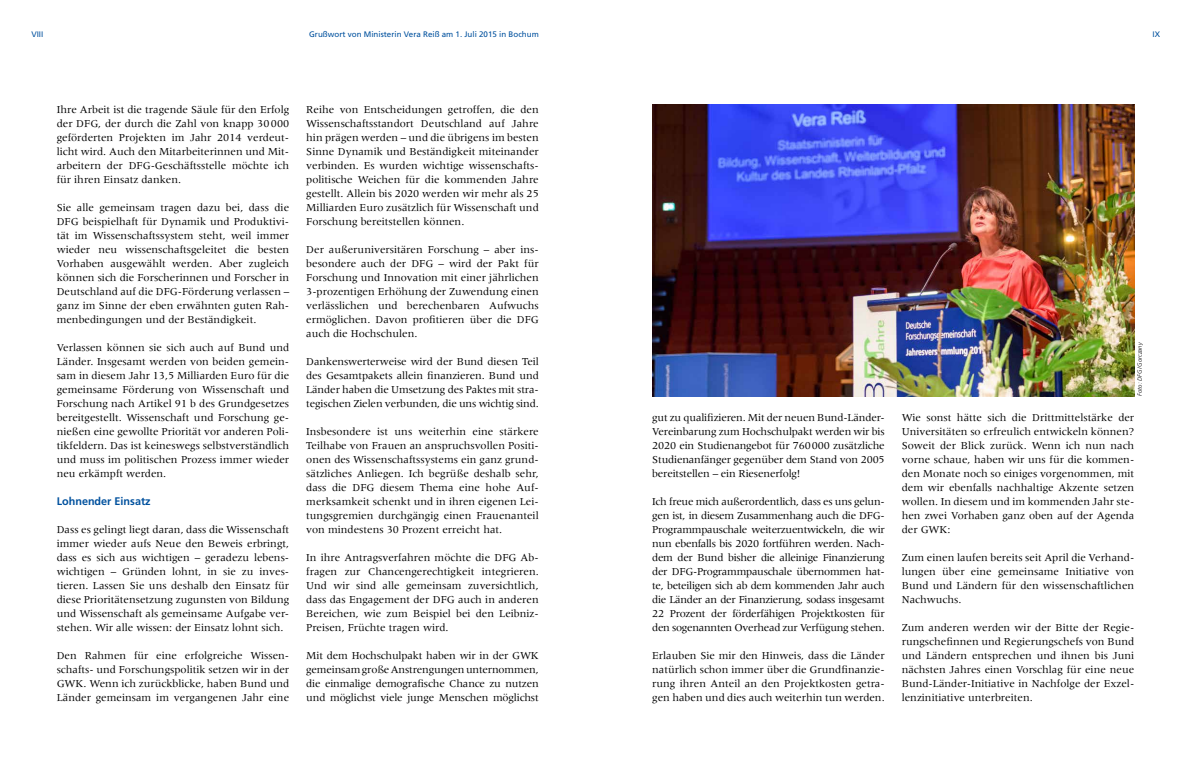
<style>
.page{position:relative;width:1191px;height:766px;background:#fff}
.page>*{position:absolute;margin:0;border:0;box-sizing:border-box;transform-origin:0 0}
.t1{font:11px/14px "Meridien LT Std";color:#000;text-align:justify}
.t2{font:700 11px "Frutiger LT Std";color:#00519e}
.t3{font:8px "Frutiger LT Std";color:#00519e}
.t4{font:italic 300 6px "Frutiger LT Std";color:#000}
</style>
<div class="page">
<img style="left:652px;top:105px;width:482px;height:291px">
<p class="t3" style="left:309px;top:30px;width:231px">Grußwort von Ministerin Vera Reiß am 1. Juli 2015 in Bochum</p>
<p class="t3" style="left:31px;top:29px;width:14px">VIII</p>
<p class="t3" style="left:1152px;top:29px;width:9px">IX</p>
<p class="t1" style="left:57px;top:102px;width:234px">Ihre Arbeit ist die tragende Säule für den Erfolg der DFG, der durch die Zahl von knapp 30000 geförderten Projekten im Jahr 2014 verdeut&shy;licht wird. Auch den Mitarbeiterinnen und Mit&shy;arbeitern der DFG-Geschäftsstelle möchte ich für ihren Einsatz danken.</p>
<p class="t1" style="left:57px;top:200px;width:234px">Sie alle gemeinsam tragen dazu bei, dass die DFG beispielhaft für Dynamik und Produktivi&shy;tät im Wissenschaftssystem steht, weil immer wieder neu wissenschaftsgeleitet die besten Vorhaben ausgewählt werden. Aber zugleich können sich die Forscherinnen und Forscher in Deutschland auf die DFG-Förderung verlassen – ganz im Sinne der eben erwähnten guten Rah&shy;menbedingungen und der Beständigkeit.</p>
<p class="t1" style="left:57px;top:340px;width:234px">Verlassen können sie sich auch auf Bund und Länder. Insgesamt werden von beiden gemein&shy;sam in diesem Jahr 13,5 Milliarden Euro für die gemeinsame Förderung von Wissenschaft und Forschung nach Artikel 91 b des Grundgesetzes bereitgestellt. Wissenschaft und Forschung ge&shy;nießen eine gewollte Priorität vor anderen Poli&shy;tikfeldern. Das ist keineswegs selbstverständlich und muss im politischen Prozess immer wieder neu erkämpft werden.</p>
<p class="t2" style="left:57px;top:494px;width:95px">Lohnender Einsatz</p>
<p class="t1" style="left:57px;top:522px;width:234px">Dass es gelingt liegt daran, dass die Wissenschaft immer wieder aufs Neue den Beweis erbringt, dass es sich aus wichtigen – geradezu lebens&shy;wichtigen – Gründen lohnt, in sie zu inves&shy;tieren. Lassen Sie uns deshalb den Einsatz für diese Prioritätensetzung zugunsten von Bildung und Wissenschaft als gemeinsame Aufgabe ver&shy;stehen. Wir alle wissen: der Einsatz lohnt sich.</p>
<p class="t1" style="left:57px;top:648px;width:234px">Den Rahmen für eine erfolgreiche Wissen&shy;schafts- und Forschungspolitik setzen wir in der GWK. Wenn ich zurückblicke, haben Bund und Länder gemeinsam im vergangenen Jahr eine</p>
<p class="t1" style="left:306px;top:102px;width:234px">Reihe von Entscheidungen getroffen, die den Wissenschaftsstandort Deutschland auf Jahre hin prägen werden – und die übrigens im besten Sinne Dynamik und Beständigkeit miteinander verbinden. Es wurden wichtige wissenschafts&shy;politische Weichen für die kommenden Jahre gestellt. Allein bis 2020 werden wir mehr als 25<br>Milliarden Euro zusätzlich für Wissenschaft und Forschung bereitstellen können.</p>
<p class="t1" style="left:306px;top:242px;width:234px">Der außeruniversitären Forschung – aber ins&shy;besondere auch der DFG – wird der Pakt für Forschung und Innovation mit einer jährlichen 3-prozentigen Erhöhung der Zuwendung einen verlässlichen und berechenbaren Aufwuchs ermöglichen. Davon profitieren über die DFG auch die Hochschulen.</p>
<p class="t1" style="left:306px;top:354px;width:234px">Dankenswerterweise wird der Bund diesen Teil des Gesamtpakets allein finanzieren. Bund und Länder haben die Umsetzung des Paktes mit stra&shy;tegischen Zielen verbunden, die uns wichtig sind.</p>
<p class="t1" style="left:306px;top:424px;width:234px">Insbesondere ist uns weiterhin eine stärkere Teilhabe von Frauen an anspruchsvollen Positi&shy;onen des Wissenschaftssystems ein ganz grund&shy;sätzliches Anliegen. Ich begrüße deshalb sehr, dass die DFG diesem Thema eine hohe Auf&shy;merksamkeit schenkt und in ihren eigenen Lei&shy;tungsgremien durchgängig einen Frauenanteil von mindestens 30 Prozent erreicht hat.</p>
<p class="t1" style="left:306px;top:550px;width:234px">In ihre Antragsverfahren möchte die DFG Ab&shy;fragen zur Chancengerechtigkeit integrieren.<br>Und wir sind alle gemeinsam zuversichtlich, dass das Engagement der DFG auch in anderen Bereichen, wie zum Beispiel bei den Leibniz-Preisen, Früchte tragen wird.</p>
<p class="t1" style="left:306px;top:648px;width:234px">Mit dem Hochschulpakt haben wir in der GWK gemeinsam große Anstrengungen unternommen, die einmalige demografische Chance zu nutzen und möglichst viele junge Menschen möglichst</p>
<p class="t1" style="left:652px;top:410px;width:234px">gut zu qualifizieren. Mit der neuen Bund-Länder-Vereinbarung zum Hochschulpakt werden wir bis 2020 ein Studienangebot für 760000 zusätzliche Studienanfänger gegenüber dem Stand von 2005 bereitstellen – ein Riesenerfolg!</p>
<p class="t1" style="left:652px;top:494px;width:234px">Ich freue mich außerordentlich, dass es uns gelun&shy;gen ist, in diesem Zusammenhang auch die DFG-Programmpauschale weiterzuentwickeln, die wir nun ebenfalls bis 2020 fortführen werden. Nach&shy;dem der Bund bisher die alleinige Finanzierung der DFG-Programmpauschale übernommen hat&shy;te, beteiligen sich ab dem kommenden Jahr auch die Länder an der Finanzierung, sodass insgesamt 22 Prozent der förderfähigen Projektkosten für den sogenannten Overhead zur Verfügung stehen.</p>
<p class="t1" style="left:652px;top:648px;width:234px">Erlauben Sie mir den Hinweis, dass die Länder natürlich schon immer über die Grundfinanzie&shy;rung ihren Anteil an den Projektkosten getra&shy;gen haben und dies auch weiterhin tun werden.</p>
<p class="t4" style="left:1136px;top:395px;width:55px;rotate:-90deg">Foto: DFG/Gorczany</p>
<p class="t1" style="left:901px;top:410px;width:234px">Wie sonst hätte sich die Drittmittelstärke der Universitäten so erfreulich entwickeln können?<br>Soweit der Blick zurück. Wenn ich nun nach vorne schaue, haben wir uns für die kommen&shy;den Monate noch so einiges vorgenommen, mit dem wir ebenfalls nachhaltige Akzente setzen wollen. In diesem und im kommenden Jahr ste&shy;hen zwei Vorhaben ganz oben auf der Agenda der GWK:</p>
<p class="t1" style="left:901px;top:550px;width:234px">Zum einen laufen bereits seit April die Verhand&shy;lungen über eine gemeinsame Initiative von Bund und Ländern für den wissenschaftlichen Nachwuchs.</p>
<p class="t1" style="left:901px;top:620px;width:234px">Zum anderen werden wir der Bitte der Regie&shy;rungschefinnen und Regierungschefs von Bund und Ländern entsprechen und ihnen bis Juni nächsten Jahres einen Vorschlag für eine neue Bund-Länder-Initiative in Nachfolge der Exzel&shy;lenzinitiative unterbreiten.</p>
</div>
